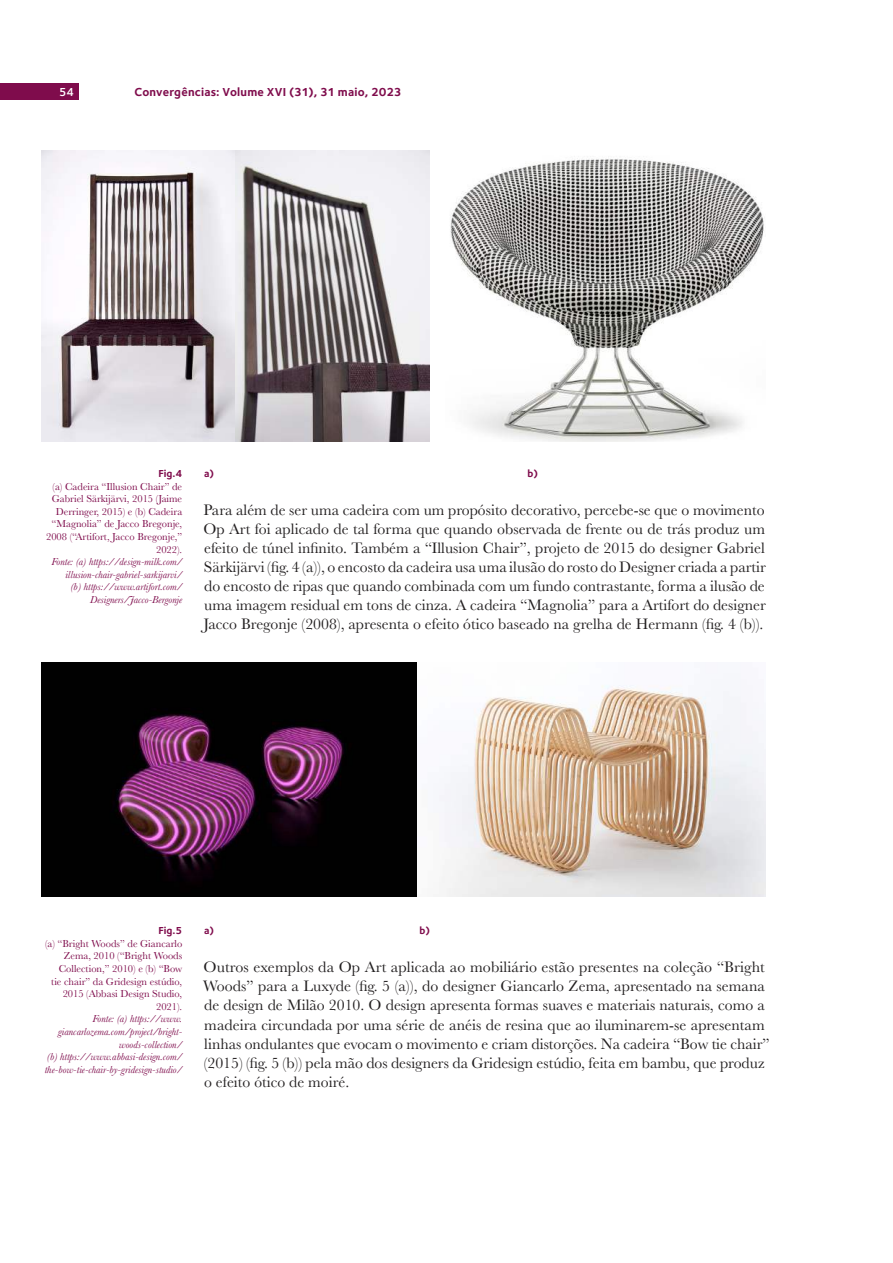
<style>
.page{position:relative;width:893px;height:1263px;background:#fff}
.page>*{position:absolute;margin:0;border:0;box-sizing:border-box;transform-origin:0 0}
.t1{font:15.75px/19px "Baskerville";color:#221f20;text-align:justify}
.t2{font:700 12px "Foundry Sterling";letter-spacing:.015em;color:#7f0c4c}
.t3{font:600 12px "Foundry Sterling";color:#fff}
.t4{font:10.5px/12.6px "Baskerville";color:#7f0c4c;text-align:right}
.t5{font:italic 10.5px/12.6px "Baskerville";color:#7f0c4c;text-align:right}
.t6{font:700 10.5px "Foundry Sterling";letter-spacing:-.005em;color:#7f0c4c}
</style>
<div class="page">
<div style="left:0;top:83px;width:78px;height:17px;background:#7f0c4c"></div>
<img style="left:41px;top:151px;width:388px;height:291px">
<img style="left:450px;top:158px;width:314px;height:284px">
<img style="left:41px;top:662px;width:724px;height:234px">
<p class="t3" style="left:59px;top:88px;width:16px">54</p>
<p class="t2" style="left:135px;top:87px;width:269px">Convergências: Volume XVI (31), 31 maio, 2023</p>
<p class="t6" style="left:158px;top:467px;width:25px">Fig.4</p>
<p class="t4" style="left:46px;top:481px;width:138px">(a) Cadeira “Illusion Chair” de<br>Gabriel Särkijärvi, 2015 (Jaime<br>Derringer, 2015) e (b) Cadeira “Magnolia” de Jacco Bregonje,<br>2008 (“Artifort, Jacco Bregonje,”<br>2022).</p>
<p class="t5" style="left:51px;top:556px;width:132px">Fonte: (a) https://design-milk.com/ illusion-chair-gabriel-sarkijarvi/<br>(b) https://www.artifort.com/ Designers/Jacco-Bergonje</p>
<p class="t6" style="left:204px;top:467px;width:11px">a)</p>
<p class="t6" style="left:527px;top:467px;width:12px">b)</p>
<p class="t1" style="left:203px;top:502px;width:564px">Para além de ser uma cadeira com um propósito decorativo, percebe-se que o movimento Op Art foi aplicado de tal forma que quando observada de frente ou de trás produz um efeito de túnel in昀椀nito. Também a “Illusion Chair”, projeto de 2015 do designer Gabriel Särkijärvi (昀椀g. 4 (a)), o encosto da cadeira usa uma ilusão do rosto do Designer criada a partir do encosto de ripas que quando combinada com um fundo contrastante, forma a ilusão de uma imagem residual em tons de cinza. A cadeira “Magnolia” para a Artifort do designer Jacco Bregonje (2008), apresenta o efeito ótico baseado na grelha de Hermann (昀椀g. 4 (b)).</p>
<p class="t6" style="left:158px;top:925px;width:25px">Fig.5</p>
<p class="t4" style="left:45px;top:938px;width:139px">(a) “Bright Woods” de Giancarlo<br>Zema, 2010 (“Bright Woods<br>Collection,” 2010) e (b) “Bow<br>tie chair” da Gridesign estúdio,<br>2015 (Abbasi Design Studio,<br>2021).</p>
<p class="t5" style="left:45px;top:1014px;width:139px">Fonte: (a) https://www. giancarlozema.com/project/bright&shy;woods-collection/<br>(b) https://www.abbasi-design.com/ the-bow-tie-chair-by-gridesign-studio/</p>
<p class="t6" style="left:204px;top:925px;width:11px">a)</p>
<p class="t6" style="left:419px;top:925px;width:12px">b)</p>
<p class="t1" style="left:203px;top:959px;width:568px;text-align:left">Outros exemplos da Op Art aplicada ao mobiliário estão presentes na coleção “Bright Woods” para a Luxyde (昀椀g. 5 (a)), do designer Giancarlo Zema, apresentado na semana de design de Milão 2010. O design apresenta formas suaves e materiais naturais, como a madeira circundada por uma série de anéis de resina que ao iluminarem-se apresentam linhas ondulantes que evocam o movimento e criam distorções. Na cadeira “Bow tie chair” (2015) (昀椀g. 5 (b)) pela mão dos designers da Gridesign estúdio, feita em bambu, que produz o efeito ótico de moiré.</p>
</div>
